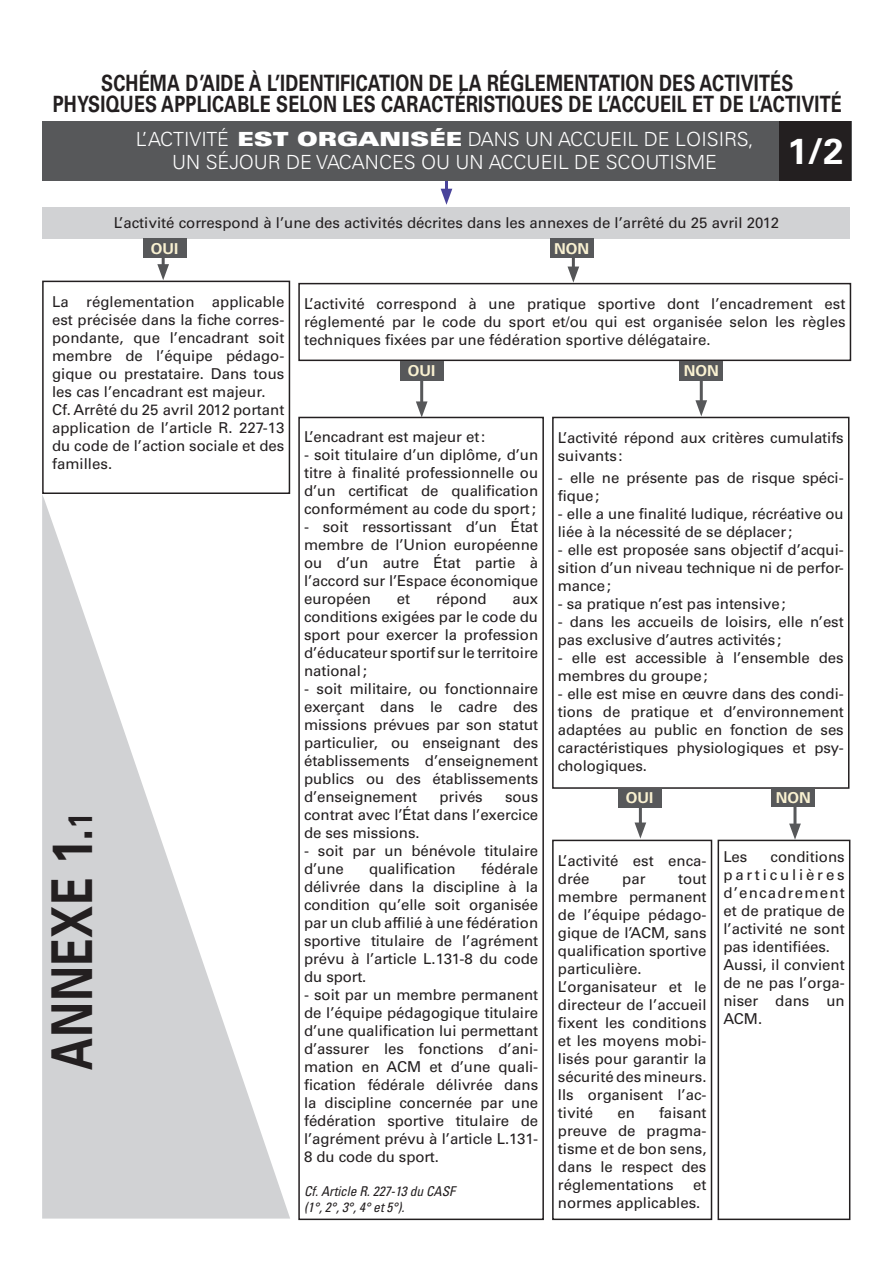
<style>
.page{position:relative;width:893px;height:1263px;background:#fff}
.page>*{position:absolute;margin:0;border:0;box-sizing:border-box;transform-origin:0 0}
.t1{font:700 56.25px "Univers LT Std";color:#231f20;scale:.8 1}
.t2{font:700 36px "Univers LT Std";color:#fff}
.t3{font:700 22.5px/21.6px "Univers LT Std";letter-spacing:.01em;color:#231f20;text-align:center;scale:.8 1}
.t4{font:300 19.5px/23.4px "Univers LT Std";color:#fff;text-align:center}
.t5{font:15px/18px "Univers LT Std";letter-spacing:-.005em;color:#231f20}
.t6{font:700 15px "Univers LT Std";color:#f9f1d1}
.t7{font:italic condensed 13.5px/16.2px "Univers LT Std";letter-spacing:-.005em;color:#231f20}
.s1{font-family:"Univers LT Std X Black Ex";font-weight:400}
.s2{font-size:33.75px}
</style>
<div class="page">
<hr style="left:445px;top:163px;width:3px;height:31px;background:#49439b">
<svg style="left:441px;top:189px;width:11px;height:16px"></svg>
<div style="left:43px;top:207px;width:807px;height:32px;background:#d1d2d4"></div>
<div style="left:42px;top:281px;width:248px;height:213px;border:2px solid #231f20"></div>
<div style="left:298px;top:283px;width:553px;height:78px;border:2px solid #231f20"></div>
<div style="left:298px;top:417px;width:246px;height:803px;border:2px solid #231f20"></div>
<div style="left:552px;top:840px;width:160px;height:380px;border:2px solid #231f20"></div>
<div style="left:718px;top:840px;width:132px;height:380px;border:2px solid #231f20"></div>
<hr style="left:162px;top:253px;width:3px;height:17px;background:#545557">
<svg style="left:157px;top:264px;width:12px;height:16px"></svg>
<div style="left:143px;top:239px;width:43px;height:19px;background:#57585a"></div>
<hr style="left:420px;top:377px;width:3px;height:30px;background:#57585a">
<svg style="left:416px;top:401px;width:12px;height:16px"></svg>
<div style="left:400px;top:361px;width:43px;height:19px;background:#57585a"></div>
<hr style="left:639px;top:782px;width:3px;height:46px;background:#57585a">
<svg style="left:634px;top:822px;width:12px;height:17px"></svg>
<hr style="left:572px;top:242px;width:3px;height:30px;background:#545557">
<svg style="left:567px;top:267px;width:12px;height:16px"></svg>
<div style="left:550px;top:239px;width:44px;height:19px;background:#57585a"></div>
<hr style="left:700px;top:372px;width:3px;height:34px;background:#57585a">
<svg style="left:695px;top:400px;width:12px;height:16px"></svg>
<div style="left:679px;top:361px;width:44px;height:19px;background:#57585a"></div>
<hr style="left:793px;top:786px;width:3px;height:43px;background:#57585a">
<svg style="left:789px;top:823px;width:12px;height:17px"></svg>
<div style="left:42px;top:121px;width:809px;height:60px;background:#57585a"></div>
<div style="left:780px;top:121px;width:71px;height:59px;background:#231f20"></div>
<div style="left:552px;top:417px;width:297px;height:372px;border:2px solid #231f20"></div>
<div style="left:772px;top:788px;width:43px;height:19px;background:#57585a"></div>
<div style="left:618px;top:788px;width:43px;height:19px;background:#57585a"></div>
<svg style="left:42px;top:488px;width:248px;height:730px;fill:#d7d8da"></svg>
<h3 class="t3" style="left:53px;top:72px;width:988px">SCHÉMA D’AIDE À L’IDENTIFICATION DE LA RÉGLEMENTATION DES ACTIVITÉS<br>PHYSIQUES APPLICABLE SELON LES CARACTÉRISTIQUES DE L’ACCUEIL ET DE L’ACTIVITÉ</h3>
<h2 class="t2" style="left:787px;top:130px;width:58px">1/2</h2>
<h3 class="t4" style="left:136px;top:127px;width:619px">L’ACTIVITÉ <span class="s1">EST ORGANISÉE</span> DANS UN ACCUEIL DE LOISIRS,<br>UN SÉJOUR DE VACANCES OU UN ACCUEIL DE SCOUTISME</h3>
<p class="t5" style="left:114px;top:214px;width:667px">L’activité correspond à l’une des activités décrites dans les annexes de l’arrêté du 25 avril 2012</p>
<p class="t6" style="left:151px;top:240px;width:29px">OUI</p>
<p class="t6" style="left:554px;top:240px;width:37px">NON</p>
<p class="t5" style="left:52px;top:292px;width:234px">La réglementation applicable est précisée dans la fiche corres&shy;pondante, que l’encadrant soit membre de l’équipe pédago&shy;gique ou prestataire. Dans tous les cas l’encadrant est majeur.<br>Cf. Arrêté du 25 avril 2012 portant application de l’article R. 227-13 du code de l’action sociale et des familles.</p>
<p class="t5" style="left:304px;top:295px;width:543px;text-align:justify">L’activité correspond à une pratique sportive dont l’encadrement est réglementé par le code du sport et/ou qui est organisée selon les règles techniques fixées par une fédération sportive délégataire.</p>
<p class="t6" style="left:408px;top:362px;width:29px">OUI</p>
<p class="t6" style="left:684px;top:362px;width:37px">NON</p>
<p class="t5" style="left:304px;top:427px;width:183px">L’encadrant est majeur et:</p>
<p class="t5" style="left:304px;top:445px;width:236px;text-align:justify">- soit titulaire d’un diplôme, d’un titre à finalité professionnelle ou d’un certificat de qualification conformément au code du sport;</p>
<p class="t5" style="left:304px;top:517px;width:236px;text-align:justify">- soit ressortissant d’un État membre de l’Union européenne ou d’un autre État partie à l’accord sur l’Espace économique européen</p>
<p class="t5" style="left:558px;top:428px;width:287px">L’activité répond aux critères cumulatifs suivants:</p>
<p class="t5" style="left:558px;top:469px;width:287px">- elle ne présente pas de risque spéci&shy;fique;</p>
<p class="t5" style="left:558px;top:505px;width:287px">- elle a une finalité ludique, récréative ou liée à la nécessité de se déplacer;</p>
<p class="t5" style="left:558px;top:541px;width:287px;text-align:justify">- elle est proposée sans objectif d’acqui&shy;sition d’un niveau technique ni de perfor&shy;mance;</p>
<p class="t5" style="left:558px;top:595px;width:229px">- sa pratique n’est pas intensive;</p>
<p class="t5" style="left:558px;top:613px;width:287px">- dans les accueils de loisirs, elle n’est pas exclusive d’autres activités;</p>
<p class="t5" style="left:558px;top:649px;width:287px">- elle est accessible à l’ensemble des membres du groupe;</p>
<p class="t5" style="left:558px;top:685px;width:287px;text-align:justify">- elle est mise en œuvre dans des condi&shy;tions de pratique et d’environnement adaptées au public en fonction de ses caractéristiques physiologiques et psy&shy;chologiques.</p>
<p class="t6" style="left:626px;top:789px;width:29px">OUI</p>
<p class="t6" style="left:776px;top:789px;width:37px">NON</p>
<p class="t5" style="left:397px;top:589px;width:15px">et</p>
<p class="t5" style="left:436px;top:589px;width:52px">répond</p>
<p class="t5" style="left:304px;top:589px;width:236px;text-align:justify;text-indent:208px">aux conditions exigées par le code du sport pour exercer la profession d’éducateur sportif sur le territoire national;</p>
<p class="t5" style="left:304px;top:679px;width:236px;text-align:justify">- soit militaire, ou fonctionnaire exerçant dans le cadre des missions prévues par son statut particulier, ou enseignant des établissements d’enseignement publics ou des établissements d’enseignement</p>
<p class="t5" style="left:440px;top:787px;width:45px">privés</p>
<p class="t5" style="left:304px;top:787px;width:236px;text-align:justify;text-indent:201px">sous contrat avec l’État dans l’exercice de ses missions.</p>
<p class="t5" style="left:304px;top:841px;width:236px">- soit par un bénévole titulaire d’une</p>
<h1 class="t1" style="left:39px;top:1069px;width:323px;rotate:-90deg">ANNEXE 1.<span class="s2">1</span></h1>
<p class="t5" style="left:723px;top:848px;width:26px">Les</p>
<p class="t5" style="left:723px;top:848px;width:123px;text-indent:47px">conditions particulières d’encadrement et de pratique de l’activité ne sont pas identifiées.<br>Aussi, il convient de ne pas l’orga&shy;niser dans un<br>ACM.</p>
<p class="t5" style="left:558px;top:851px;width:150px">L’activité est enca&shy;drée</p>
<p class="t5" style="left:304px;top:859px;width:236px;text-align:justify;text-indent:177px">fédérale délivrée dans la discipline à la condition qu’elle soit organisée par un club affilié à une fédération sportive titulaire de l’agrément prévu à l’article L.131-8 du code du sport.</p>
<p class="t5" style="left:304px;top:985px;width:236px;text-align:justify">- soit par un membre permanent de l’équipe pédagogique titulaire d’une qualification lui permettant d’assurer les fonctions d’ani&shy;mation en ACM et d’une quali&shy;fication fédérale délivrée dans la discipline concernée par une fédération sportive titulaire de l’agrément prévu à l’article L.131- 8 du code du sport.</p>
<p class="t7" style="left:304px;top:1183px;width:153px">Cf. Article R. 227-13 du CASF (1°, 2°, 3°, 4° et 5°).</p>
<p class="t5" style="left:369px;top:859px;width:88px">qualification</p>
<p class="t5" style="left:558px;top:869px;width:150px;text-indent:120px">tout membre permanent de l’équipe pédago&shy;gique de l’ACM, sans qualification sportive particulière.<br>L’organisateur et le directeur de l’accueil fixent les conditions et les moyens mobi&shy;lisés pour garantir la sécurité des mineurs.<br>Ils organisent l’ac&shy;tivité</p>
<p class="t5" style="left:622px;top:869px;width:25px">par</p>
<p class="t5" style="left:558px;top:1103px;width:150px;text-align:justify;text-indent:101px">faisant preuve de pragma&shy;tisme et de bon sens, dans le respect des réglementations</p>
<p class="t5" style="left:617px;top:1103px;width:19px">en</p>
<p class="t5" style="left:558px;top:1175px;width:150px;text-indent:135px">et normes applicables.</p>
</div>
